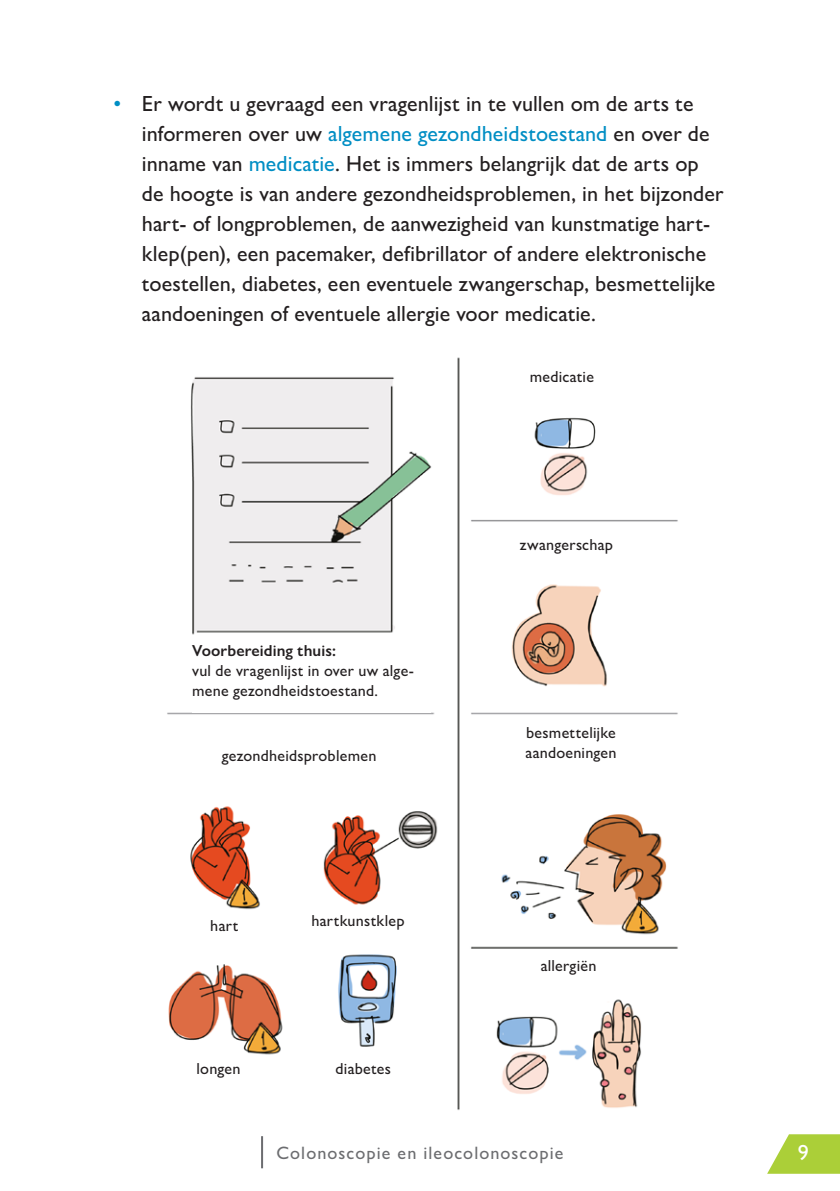
<style>
.page{position:relative;width:840px;height:1191px;background:#fff}
.page>*{position:absolute;margin:0;border:0;box-sizing:border-box;transform-origin:0 0}
.t1{font:500 22px/30px "Gill Sans Nova";letter-spacing:.005em;color:#231f20}
.t2{font:500 22px "Gill Sans Nova";color:#fff}
.t3{font:500 18px "Gill Sans Nova";letter-spacing:.06em;color:#6c6d70}
.t4{font:500 16px/20px "Gill Sans Nova";letter-spacing:.015em;color:#231f20}
.t5{font:600 16px "Gill Sans Nova";letter-spacing:.005em;color:#231f20}
.s1{color:#008ec4}
</style>
<div class="page">
<svg style="left:767px;top:1134px;width:72px;height:39px"></svg>
<hr style="left:261px;top:1136px;width:2px;height:32px;background:#6c6d70">
<img style="left:167px;top:357px;width:511px;height:753px">
<div style="left:215px;top:749px;width:167px;height:22px;background:#fff"></div>
<div style="left:507px;top:371px;width:109px;height:19px;background:#fff"></div>
<div style="left:511px;top:538px;width:109px;height:19px;background:#fff"></div>
<div style="left:516px;top:726px;width:109px;height:39px;background:#fff"></div>
<div style="left:534px;top:959px;width:68px;height:19px;background:#fff"></div>
<div style="left:201px;top:919px;width:46px;height:19px;background:#fff"></div>
<div style="left:195px;top:1062px;width:47px;height:20px;background:#fff"></div>
<div style="left:334px;top:1062px;width:57px;height:20px;background:#fff"></div>
<div style="left:310px;top:914px;width:96px;height:21px;background:#fff"></div>
<div style="left:192px;top:644px;width:238px;height:69px;background:#fff"></div>
<p class="t1" style="left:142px;top:88px;width:583px;text-indent:-28px"><span class="s1">•</span> Er wordt u gevraagd een vragenlijst in te vullen om de arts te informeren over uw <span class="s1">algemene gezondheidstoestand</span> en over de inname van <span class="s1">medicatie</span>. Het is immers belangrijk dat de arts op de hoogte is van andere gezondheidsproblemen, in het bijzonder hart- of longproblemen, de aanwezigheid van kunstmatige hart&shy;klep(pen), een pacemaker, defibrillator of andere elektronische toestellen, diabetes, een eventuele zwangerschap, besmettelijke aandoeningen of eventuele allergie voor medicatie.</p>
<p class="t4" style="left:529px;top:367px;width:66px">medicatie</p>
<p class="t5" style="left:192px;top:640px;width:145px">Voorbereiding thuis:</p>
<p class="t4" style="left:192px;top:660px;width:223px">vul de vragenlijst in over uw alge&shy;mene gezondheidstoestand.</p>
<p class="t4" style="left:221px;top:745px;width:156px">gezondheidsproblemen</p>
<p class="t4" style="left:210px;top:915px;width:29px">hart</p>
<p class="t4" style="left:311px;top:910px;width:94px">hartkunstklep</p>
<p class="t4" style="left:196px;top:1058px;width:46px">longen</p>
<p class="t4" style="left:335px;top:1058px;width:57px">diabetes</p>
<p class="t4" style="left:519px;top:534px;width:95px">zwangerschap</p>
<p class="t4" style="left:525px;top:722px;width:93px">besmettelijke aandoeningen</p>
<p class="t4" style="left:540px;top:955px;width:57px">allergiën</p>
<p class="t3" style="left:276px;top:1141px;width:288px">Colonoscopie en ileocolonoscopie</p>
<p class="t2" style="left:797px;top:1138px;width:12px">9</p>
</div>
